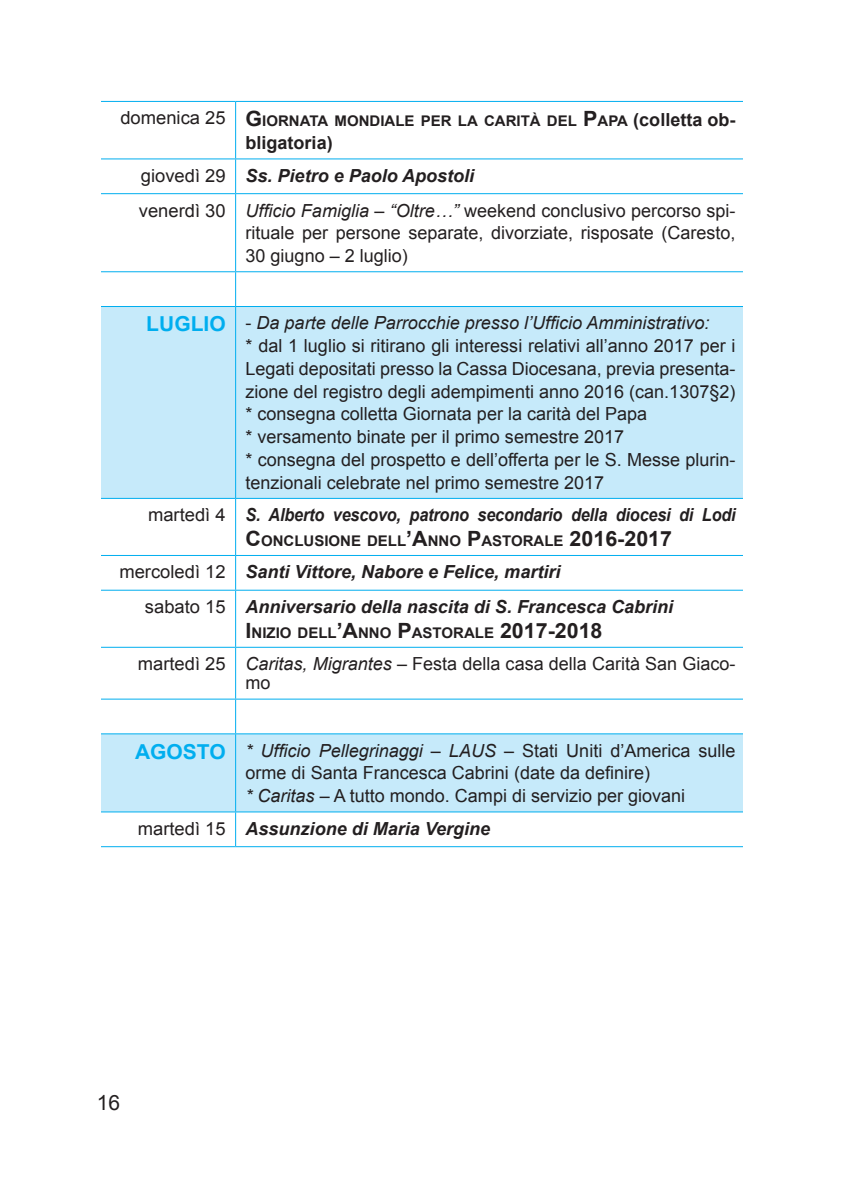
<style>
.page{position:relative;width:844px;height:1191px;background:#fff}
.page>*{position:absolute;margin:0;border:0;box-sizing:border-box;transform-origin:0 0}
.t1{font:21px "Arial";color:#231f20}
.t2{font:18.03px/22.8px "Arial";color:#231f20}
.t3{font:italic 700 18.03px/32.6px "Arial";color:#231f20}
.t4{font:italic 700 18.03px "Arial";color:#231f20;scale:.9 1}
.t5{font:700 14.7px "Arial";color:#231f20}
.s1{font-weight:400;font-size:18.03px}
.s2{font-size:21px}
.s3{font-size:18.03px}
.s4{font-style:normal}
.s5{font-weight:400;font-style:normal}
.s6{font-style:italic}
.s7{font-weight:700;font-size:20.65px;color:#00aeef}
</style>
<div class="page">
<svg style="left:101px;top:307px;width:642px;height:504px;fill:#c6eafa"></svg>
<hr style="left:99px;top:101px;width:136px;height:1px;background:#00aeef">
<hr style="left:235px;top:101px;width:510px;height:1px;background:#00aeef">
<hr style="left:100px;top:158px;width:135px;height:1px;background:#00aeef">
<hr style="left:235px;top:158px;width:510px;height:1px;background:#00aeef">
<hr style="left:100px;top:193px;width:135px;height:1px;background:#00aeef">
<hr style="left:235px;top:193px;width:510px;height:1px;background:#00aeef">
<hr style="left:100px;top:271px;width:135px;height:1px;background:#00aeef">
<hr style="left:235px;top:271px;width:510px;height:1px;background:#00aeef">
<hr style="left:100px;top:306px;width:135px;height:1px;background:#00aeef">
<hr style="left:235px;top:306px;width:510px;height:1px;background:#00aeef">
<hr style="left:100px;top:498px;width:135px;height:1px;background:#00aeef">
<hr style="left:235px;top:498px;width:510px;height:1px;background:#00aeef">
<hr style="left:100px;top:555px;width:135px;height:1px;background:#00aeef">
<hr style="left:235px;top:555px;width:510px;height:1px;background:#00aeef">
<hr style="left:100px;top:590px;width:135px;height:1px;background:#00aeef">
<hr style="left:235px;top:590px;width:510px;height:1px;background:#00aeef">
<hr style="left:100px;top:647px;width:135px;height:1px;background:#00aeef">
<hr style="left:235px;top:647px;width:510px;height:1px;background:#00aeef">
<hr style="left:100px;top:698px;width:135px;height:1px;background:#00aeef">
<hr style="left:235px;top:698px;width:510px;height:1px;background:#00aeef">
<hr style="left:100px;top:733px;width:135px;height:1px;background:#00aeef">
<hr style="left:235px;top:733px;width:510px;height:1px;background:#00aeef">
<hr style="left:100px;top:811px;width:135px;height:1px;background:#00aeef">
<hr style="left:235px;top:811px;width:510px;height:1px;background:#00aeef">
<hr style="left:99px;top:846px;width:136px;height:1px;background:#00aeef">
<hr style="left:235px;top:846px;width:510px;height:1px;background:#00aeef">
<hr style="left:235px;top:102px;width:1px;height:56px;background:#00aeef">
<hr style="left:235px;top:159px;width:1px;height:34px;background:#00aeef">
<hr style="left:235px;top:194px;width:1px;height:77px;background:#00aeef">
<hr style="left:235px;top:272px;width:1px;height:34px;background:#00aeef">
<hr style="left:235px;top:307px;width:1px;height:191px;background:#00aeef">
<hr style="left:235px;top:499px;width:1px;height:56px;background:#00aeef">
<hr style="left:235px;top:556px;width:1px;height:34px;background:#00aeef">
<hr style="left:235px;top:590px;width:1px;height:57px;background:#00aeef">
<hr style="left:235px;top:647px;width:1px;height:51px;background:#00aeef">
<hr style="left:235px;top:699px;width:1px;height:34px;background:#00aeef">
<hr style="left:235px;top:734px;width:1px;height:77px;background:#00aeef">
<hr style="left:235px;top:812px;width:1px;height:34px;background:#00aeef">
<div style="left:94px;top:99px;width:7px;height:943px;background:#fff"></div>
<hr style="left:743px;top:99px;width:4px;height:943px;background:#fff">
<p class="t5" style="left:120px;top:112px;width:616px"><span class="s1">domenica 25</span> <span class="s2">G</span>IORNATA MONDIALE PER LA CARITÀ DEL <span class="s2">P</span>APA <span class="s3">(colletta ob-</span></p>
<p class="t3" style="left:141px;top:127px;width:335px;text-indent:105px"><span class="s4">bligatoria)<br></span><span class="s5">giovedì 29</span> Ss. Pietro e Paolo Apostoli</p>
<p class="t2" style="left:245px;top:199px;width:491px;text-align:justify;text-indent:-107px">venerdì 30 <span class="s6">Ufficio Famiglia – “Oltre…”</span> weekend conclusivo percorso spi&shy;rituale per persone separate, divorziate, risposate (Caresto, 30 giugno – 2 luglio)</p>
<p class="t2" style="left:245px;top:312px;width:491px;text-indent:-99px"><span class="s7">LUGLIO</span> - <span class="s6">Da parte delle Parrocchie presso l’Ufficio Amministrativo:<br></span>* dal 1 luglio si ritirano gli interessi relativi all’anno 2017 per i Legati depositati presso la Cassa Diocesana, previa presenta&shy;zione del registro degli adempimenti anno 2016 (can.1307§2) * consegna colletta Giornata per la carità del Papa<br>* versamento binate per il primo semestre 2017<br>* consegna del prospetto e dell’offerta per le S. Messe plurin&shy;tenzionali celebrate nel primo semestre 2017</p>
<p class="t4" style="left:148px;top:503px;width:654px"><span class="s5">martedì 4</span> S. Alberto vescovo, patrono secondario della diocesi di Lodi</p>
<p class="t5" style="left:245px;top:531px;width:428px"><span class="s2">C</span>ONCLUSIONE DELL<span class="s2">’A</span>NNO <span class="s2">P</span>ASTORALE <span class="s2">2016-2017</span></p>
<p class="t3" style="left:145px;top:555px;width:529px;line-height:34.6px;text-indent:-26px"><span class="s5">mercoledì 12</span> Santi Vittore, Nabore e Felice, martiri<br><span class="s5">sabato 15</span> Anniversario della nascita di S. Francesca Cabrini</p>
<p class="t5" style="left:245px;top:622px;width:358px"><span class="s2">I</span> NIZIO DELL<span class="s2">’A</span>NNO <span class="s2">P</span>ASTORALE <span class="s2">2017-2018</span></p>
<p class="t2" style="left:245px;top:654px;width:491px;line-height:19.2px;text-indent:-108px">martedì 25 <span class="s6">Caritas, Migrantes</span> – Festa della casa della Carità San Giaco&shy;mo</p>
<p class="t2" style="left:245px;top:739px;width:491px;text-indent:-110px"><span class="s7">AGOSTO</span> <span class="s6">* Ufficio Pellegrinaggi – LAUS</span> – Stati Uniti d’America sulle orme di Santa Francesca Cabrini (date da definire)<br><span class="s6">* Caritas</span> – A tutto mondo. Campi di servizio per giovani</p>
<p class="t3" style="left:138px;top:813px;width:354px"><span class="s5">martedì 15</span> Assunzione di Maria Vergine</p>
<p class="t1" style="left:97px;top:1088px;width:25px">16</p>
</div>
